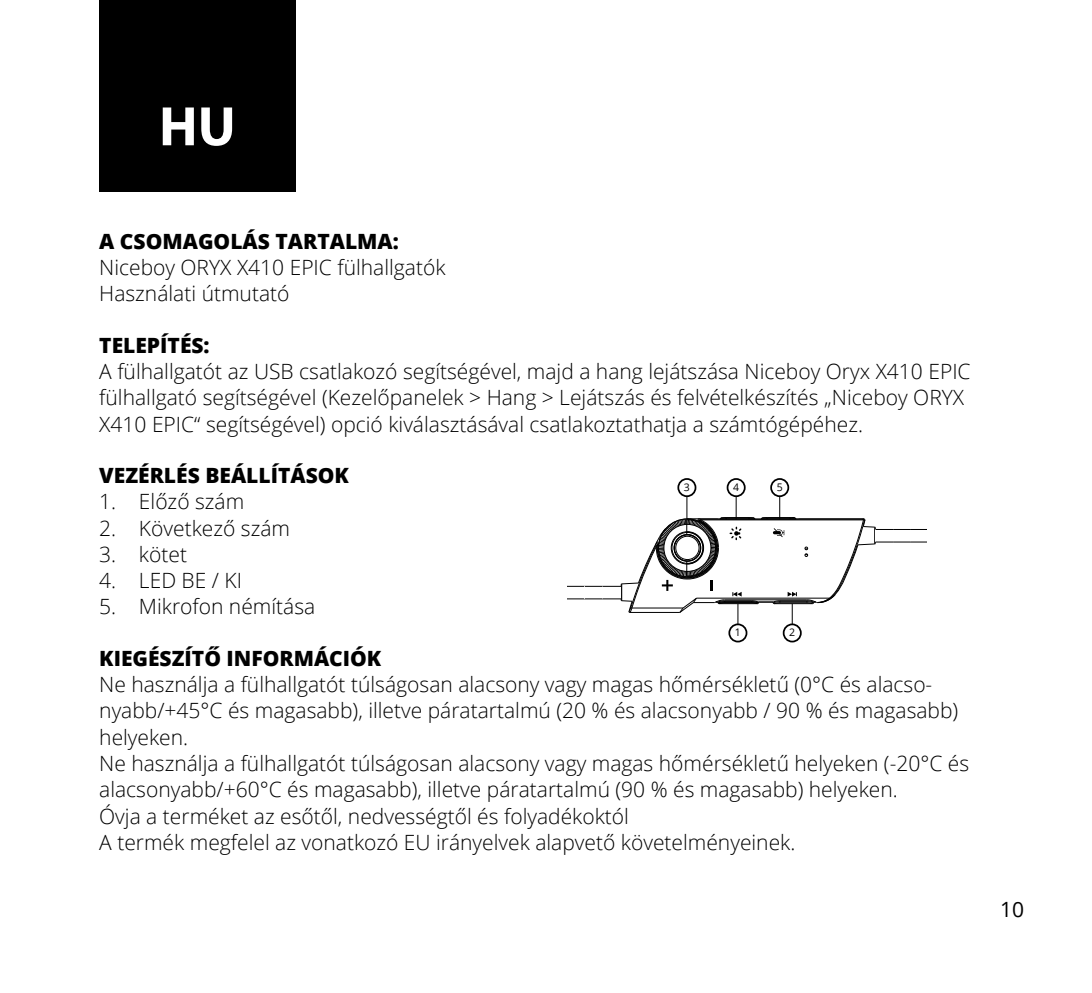
<style>
.page{position:relative;width:1092px;height:993px;background:#fff}
.page>*{position:absolute;margin:0;border:0;box-sizing:border-box;transform-origin:0 0}
.t1{font:700 56px "Myriad Pro";color:#fff}
.t2{font:300 21px/26.2px "Open Sans";color:#000}
.t3{font:800 21px "Open Sans";color:#000}
.t4{font:21px "Open Sans";color:#000}
.t5{font:10.5px "Open Sans";color:#000}
</style>
<div class="page">
<div style="left:99px;top:0;width:196px;height:191px;background:#000"></div>
<div style="left:728px;top:623px;width:19px;height:19px;border:2px solid #000;border-radius:50%"></div>
<div style="left:726px;top:478px;width:19px;height:19px;border:2px solid #000;border-radius:50%"></div>
<div style="left:782px;top:623px;width:19px;height:19px;border:2px solid #000;border-radius:50%"></div>
<div style="left:770px;top:478px;width:19px;height:19px;border:2px solid #000;border-radius:50%"></div>
<div style="left:677px;top:478px;width:19px;height:19px;border:2px solid #000;border-radius:50%"></div>
<svg style="left:567px;top:496px;width:359px;height:128px"></svg>
<p class="t1" style="left:159px;top:95px;width:78px">HU</p>
<p class="t3" style="left:99px;top:225px;width:301px">A CSOMAGOLÁS TARTALMA:</p>
<p class="t2" style="left:99px;top:253px;width:348px">Niceboy ORYX X410 EPIC fülhallgatók</p>
<p class="t2" style="left:99px;top:280px;width:192px">Használati útmutató</p>
<p class="t3" style="left:99px;top:329px;width:112px">TELEPÍTÉS:</p>
<p class="t2" style="left:99px;top:357px;width:872px">A fülhallgatót az USB csatlakozó segítségével, majd a hang lejátszása Niceboy Oryx X410 EPIC fülhallgató segítségével (Kezelőpanelek &gt; Hang &gt; Lejátszás és felvételkészítés „Niceboy ORYX<br>X410 EPIC“ segítségével) opció kiválasztásával csatlakoztathatja a számtógépéhez.</p>
<p class="t3" style="left:99px;top:459px;width:251px">VEZÉRLÉS BEÁLLÍTÁSOK</p>
<p class="t2" style="left:99px;top:488px;width:146px">1. Előző szám</p>
<p class="t2" style="left:99px;top:514px;width:192px">2. Következő szám</p>
<p class="t2" style="left:99px;top:540px;width:89px">3. kötet</p>
<p class="t2" style="left:99px;top:566px;width:144px">4. LED BE / KI</p>
<p class="t2" style="left:99px;top:593px;width:217px">5. Mikrofon némítása</p>
<p class="t3" style="left:99px;top:642px;width:283px">KIEGÉSZÍTŐ INFORMÁCIÓK</p>
<p class="t2" style="left:99px;top:670px;width:860px">Ne használja a fülhallgatót túlságosan alacsony vagy magas hőmérsékletű (0°C és alacso&shy;nyabb/+45°C és magasabb), illetve páratartalmú (20 % és alacsonyabb / 90 % és magasabb) helyeken.</p>
<p class="t2" style="left:99px;top:749px;width:871px">Ne használja a fülhallgatót túlságosan alacsony vagy magas hőmérsékletű helyeken (-20°C és alacsonyabb/+60°C és magasabb), illetve páratartalmú (90 % és magasabb) helyeken.</p>
<p class="t2" style="left:99px;top:801px;width:531px">Óvja a terméket az esőtől, nedvességtől és folyadékoktól</p>
<p class="t2" style="left:99px;top:828px;width:697px">A termék megfelel az vonatkozó EU irányelvek alapvető követelményeinek.</p>
<p class="t5" style="left:684px;top:480px;width:8px">3</p>
<p class="t5" style="left:776px;top:480px;width:8px">5</p>
<p class="t5" style="left:733px;top:480px;width:8px">4</p>
<p class="t5" style="left:789px;top:625px;width:8px">2</p>
<p class="t5" style="left:734px;top:625px;width:8px">1</p>
<p class="t4" style="left:1000px;top:894px;width:26px">10</p>
</div>
